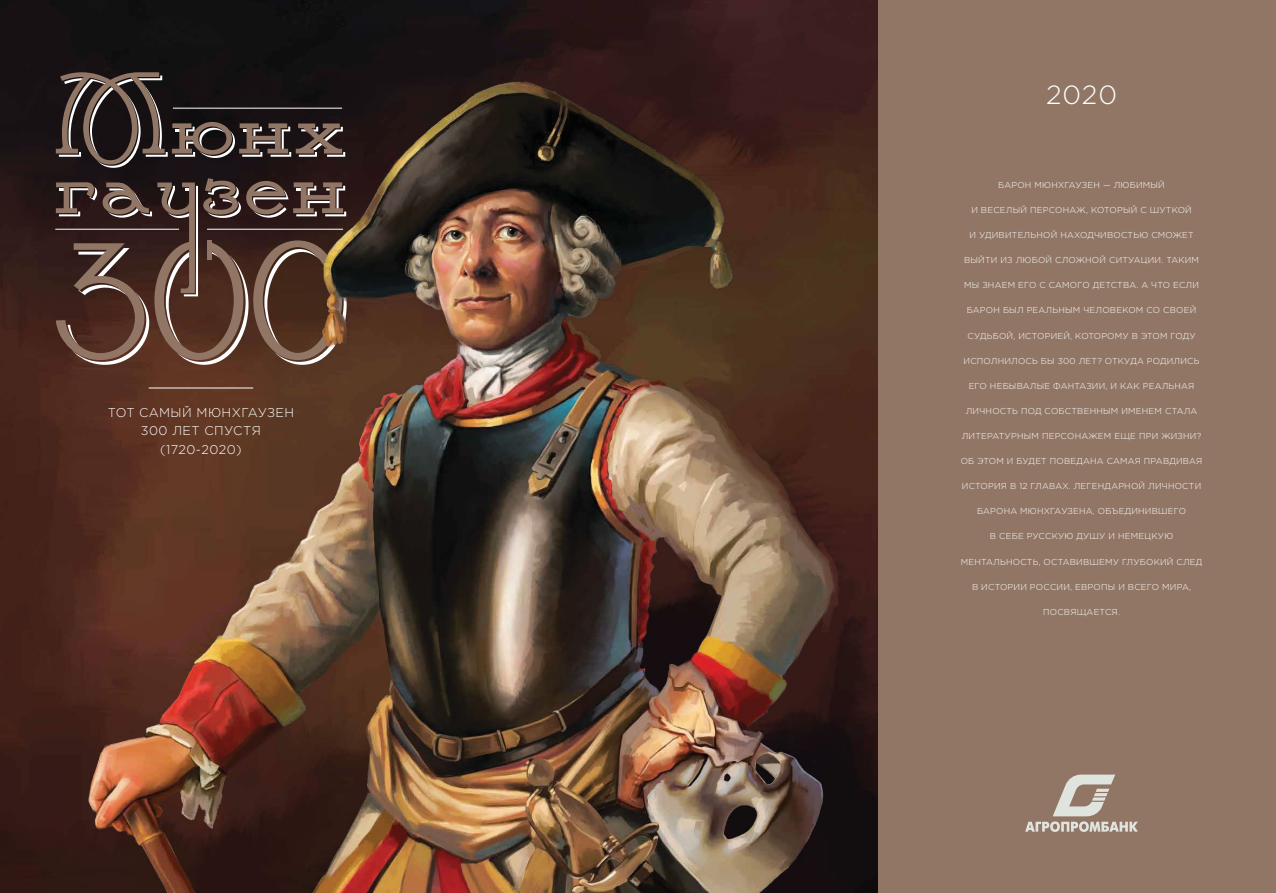
<style>
.page{position:relative;width:1276px;height:893px;background:#fff}
.page>*{position:absolute;margin:0;border:0;box-sizing:border-box;transform-origin:0 0}
.t1{font:300 26.25px "Gotham Pro";color:#fff}
.t2{font:300 12.67px/18.8px "Gotham Pro";letter-spacing:.035em;color:#fff;text-align:center}
.t3{font:300 8.62px "Gotham Pro";letter-spacing:.025em;color:#fff}
</style>
<div class="page">
<img style="left:0;top:0;width:878px;height:893px">
<div style="left:878px;top:0;width:398px;height:893px;background:#917665"></div>
<img style="left:0;top:37px;width:841px;height:856px">
<svg style="left:1025px;top:775px;width:113px;height:57px"></svg>
<h2 class="t2" style="left:108px;top:403px;width:188px">ТОТ САМЫЙ МЮНХГАУЗЕН<br>300 ЛЕТ СПУСТЯ (1720-2020)</h2>
<h1 class="t1" style="left:1046px;top:80px;width:73px">2020</h1>
<p class="t3" style="left:998px;top:180px;width:168px">БАРОН МЮНХГАУЗЕН — ЛЮБИМЫЙ</p>
<p class="t3" style="left:971px;top:205px;width:222px">И ВЕСЕЛЫЙ ПЕРСОНАЖ, КОТОРЫЙ С ШУТКОЙ</p>
<p class="t3" style="left:969px;top:230px;width:226px">И УДИВИТЕЛЬНОЙ НАХОДЧИВОСТЬЮ СМОЖЕТ</p>
<p class="t3" style="left:964px;top:255px;width:236px">ВЫЙТИ ИЗ ЛЮБОЙ СЛОЖНОЙ СИТУАЦИИ. ТАКИМ</p>
<p class="t3" style="left:964px;top:281px;width:236px">МЫ ЗНАЕМ ЕГО С САМОГО ДЕТСТВА. А ЧТО ЕСЛИ</p>
<p class="t3" style="left:966px;top:306px;width:231px">БАРОН БЫЛ РЕАЛЬНЫМ ЧЕЛОВЕКОМ СО СВОЕЙ</p>
<p class="t3" style="left:967px;top:331px;width:230px">СУДЬБОЙ, ИСТОРИЕЙ, КОТОРОМУ В ЭТОМ ГОДУ</p>
<p class="t3" style="left:963px;top:356px;width:237px">ИСПОЛНИЛОСЬ БЫ 300 ЛЕТ? ОТКУДА РОДИЛИСЬ</p>
<p class="t3" style="left:968px;top:381px;width:227px">ЕГО НЕБЫВАЛЫЕ ФАНТАЗИИ, И КАК РЕАЛЬНАЯ</p>
<p class="t3" style="left:966px;top:406px;width:233px">ЛИЧНОСТЬ ПОД СОБСТВЕННЫМ ИМЕНЕМ СТАЛА</p>
<p class="t3" style="left:961px;top:431px;width:241px">ЛИТЕРАТУРНЫМ ПЕРСОНАЖЕМ ЕЩЕ ПРИ ЖИЗНИ?</p>
<p class="t3" style="left:960px;top:456px;width:243px">ОБ ЭТОМ И БУДЕТ ПОВЕДАНА САМАЯ ПРАВДИВАЯ</p>
<p class="t3" style="left:962px;top:481px;width:241px">ИСТОРИЯ В 12 ГЛАВАХ. ЛЕГЕНДАРНОЙ ЛИЧНОСТИ</p>
<p class="t3" style="left:977px;top:507px;width:211px">БАРОНА МЮНХГАУЗЕНА, ОБЪЕДИНИВШЕГО</p>
<p class="t3" style="left:990px;top:532px;width:185px">В СЕБЕ РУССКУЮ ДУШУ И НЕМЕЦКУЮ</p>
<p class="t3" style="left:960px;top:557px;width:243px">МЕНТАЛЬНОСТЬ, ОСТАВИВШЕМУ ГЛУБОКИЙ СЛЕД</p>
<p class="t3" style="left:972px;top:582px;width:220px">В ИСТОРИИ РОССИИ, ЕВРОПЫ И ВСЕГО МИРА,</p>
<p class="t3" style="left:1043px;top:607px;width:78px">ПОСВЯЩАЕТСЯ.</p>
</div>
